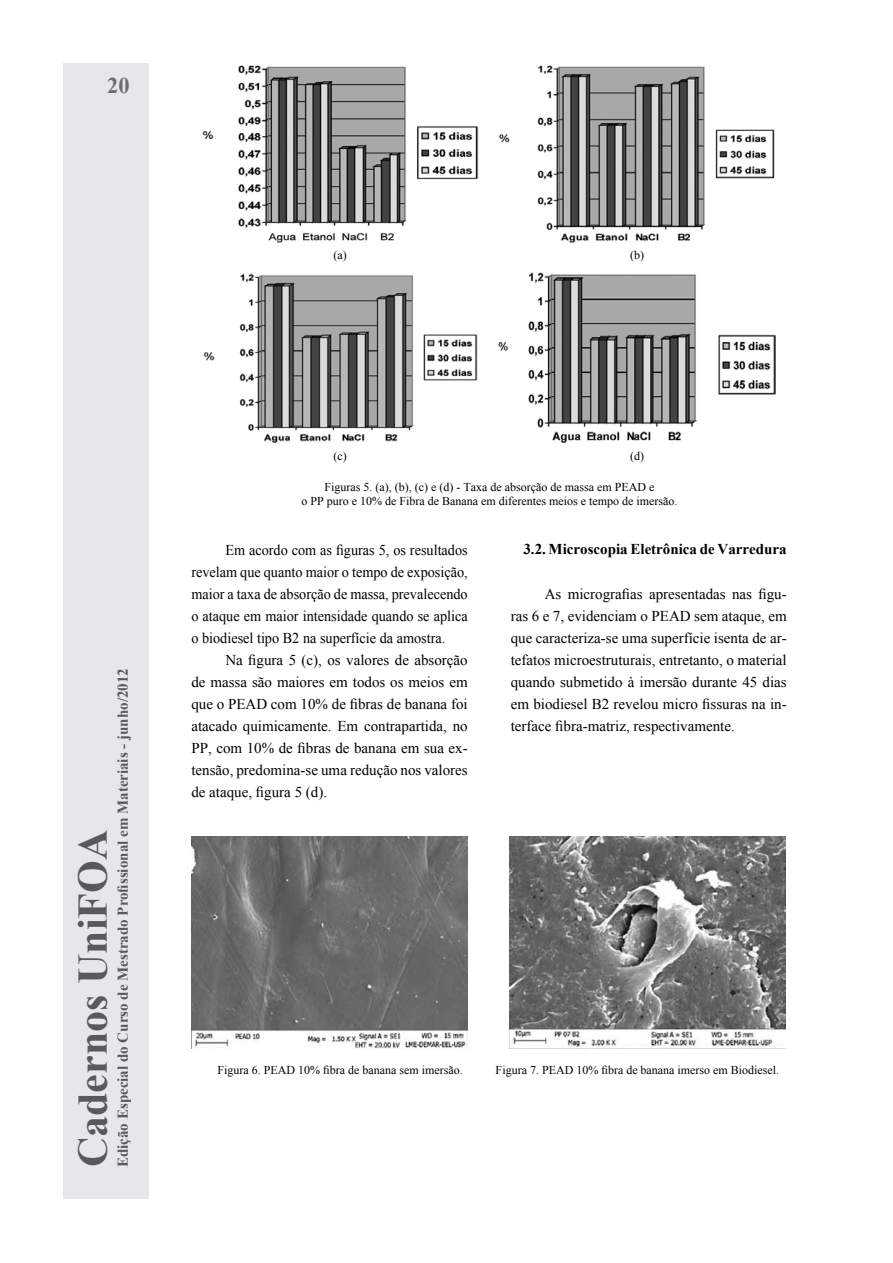
<style>
.page{position:relative;width:893px;height:1263px;background:#fff}
.page>*{position:absolute;margin:0;border:0;box-sizing:border-box;transform-origin:0 0}
.t1{font:700 42px "Times New Roman";color:#58595b}
.t2{font:700 22.5px "Times New Roman";color:#6d6e71}
.t3{font:15px/22px "Times New Roman";color:#000;text-align:justify}
.t4{font:15px/22px "Times New Roman";color:#000;text-align:justify;scale:.95 1}
.t5{font:700 15px "Times New Roman";color:#58595b}
.t6{font:700 15px "Times New Roman";color:#000}
.t7{font:12px/14.4px "Times New Roman";color:#000;text-align:center}
</style>
<div class="page">
<div style="left:64px;top:64px;width:85px;height:1135px;background:#e6e7e8"></div>
<img style="left:202px;top:65px;width:276px;height:177px">
<img style="left:499px;top:65px;width:276px;height:177px">
<img style="left:203px;top:273px;width:275px;height:170px">
<img style="left:499px;top:273px;width:276px;height:170px">
<img style="left:191px;top:836px;width:277px;height:213px">
<img style="left:509px;top:836px;width:277px;height:213px">
<h2 class="t2" style="left:107px;top:70px;width:24px">20</h2>
<p class="t7" style="left:334px;top:247px;width:15px">(a)</p>
<p class="t7" style="left:630px;top:247px;width:15px">(b)</p>
<h1 class="t1" style="left:64px;top:1167px;width:339px;rotate:-90deg">Cadernos UniFOA</h1>
<p class="t5" style="left:113px;top:1167px;width:500px;rotate:-90deg">Edição Especial do Curso de Mestrado Profissional em Materiais - junho/2012</p>
<p class="t7" style="left:334px;top:448px;width:15px">(c)</p>
<p class="t7" style="left:630px;top:448px;width:15px">(d)</p>
<p class="t7" style="left:301px;top:479px;width:377px">Figuras 5. (a), (b), (c) e (d) - Taxa de absorção de massa em PEAD e<br>o PP puro e 10% de Fibra de Banana em diferentes meios e tempo de imersão.</p>
<p class="t4" style="left:191px;top:538px;width:292px;text-indent:34px">Em acordo com as figuras 5, os resultados revelam que quanto maior o tempo de exposição, maior a taxa de absorção de massa, prevalecendo o ataque em maior intensidade quando se aplica o biodiesel tipo B2 na superfície da amostra.</p>
<p class="t3" style="left:191px;top:649px;width:278px;text-indent:34px">Na figura 5 (c), os valores de absorção de massa são maiores em todos os meios em que o PEAD com 10% de fibras de banana foi atacado quimicamente. Em contrapartida, no PP, com 10% de fibras de banana em sua ex&shy;tensão, predomina-se uma redução nos valores de ataque, figura 5 (d).</p>
<p class="t6" style="left:523px;top:539px;width:265px">3.2. Microscopia Eletrônica de Varredura</p>
<p class="t3" style="left:511px;top:582px;width:277px;text-indent:34px">As micrografias apresentadas nas figu&shy;ras 6 e 7, evidenciam o PEAD sem ataque, em que caracteriza-se uma superfície isenta de ar&shy;tefatos microestruturais, entretanto, o material quando submetido à imersão durante 45 dias em biodiesel B2 revelou micro fissuras na in&shy;terface fibra-matriz, respectivamente.</p>
<p class="t7" style="left:218px;top:1062px;width:247px">Figura 6. PEAD 10% fibra de banana sem imersão.</p>
<p class="t7" style="left:496px;top:1062px;width:285px">Figura 7. PEAD 10% fibra de banana imerso em Biodiesel.</p>
</div>
